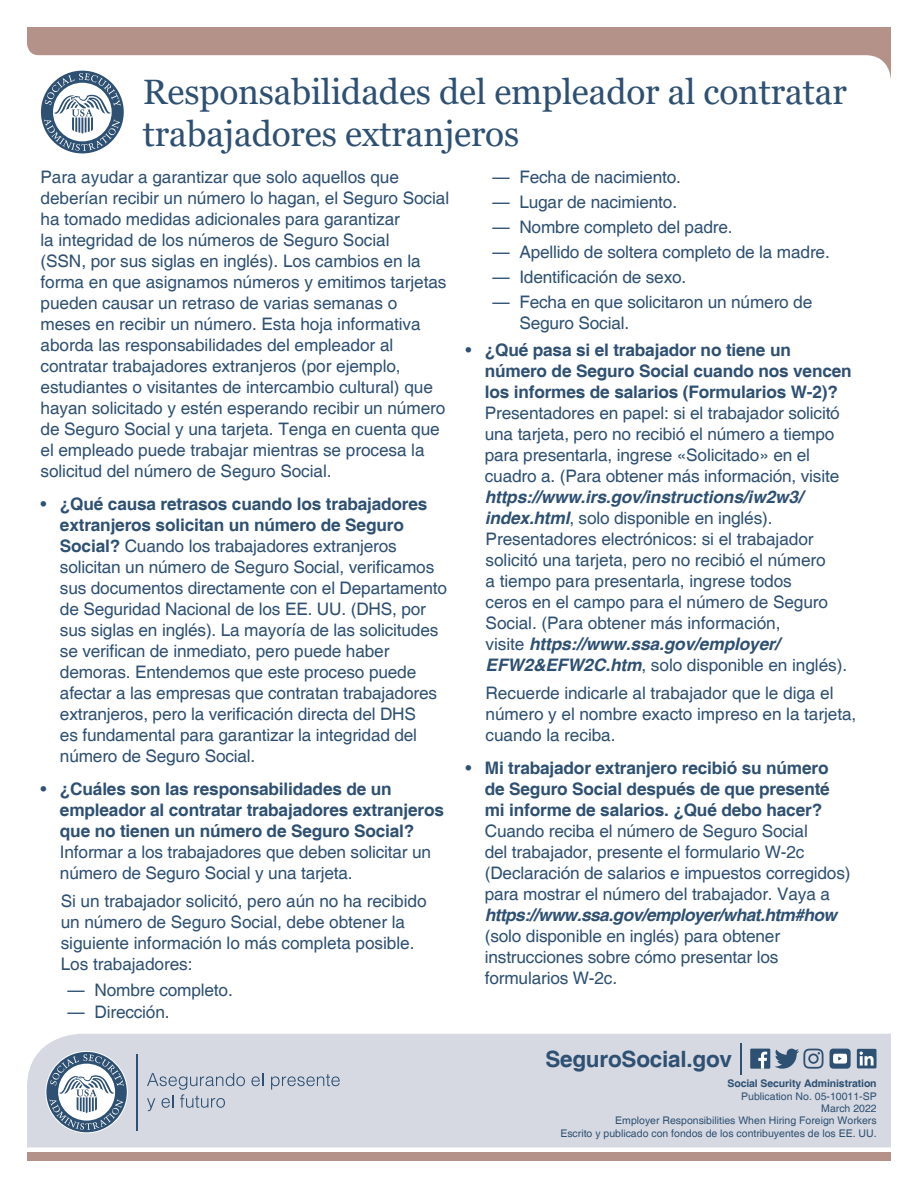
<style>
.page{position:relative;width:918px;height:1188px;background:#fff}
.page>*{position:absolute;margin:0;border:0;box-sizing:border-box;transform-origin:0 0}
.t1{font:35.25px/42px "Georgia";letter-spacing:-.005em;color:#2e5072}
.t2{font:700 22.5px "Helvetica";letter-spacing:-.01em;color:#2e5072}
.t3{font:17.25px/21px "Helvetica";letter-spacing:-.005em;color:#2e5072}
.t4{font:700 17.25px/21px "Helvetica";letter-spacing:-.01em;color:#2e5072}
.t5{font:10.5px/12.5px "Helvetica";color:#2e5072;text-align:right}
.s1{font-weight:700}
.s2{font-weight:400}
.s3{font-weight:700;font-style:italic}
</style>
<div class="page">
<div style="left:27px;top:1153px;width:864px;height:8px;background:#b49189"></div>
<div style="left:27px;top:1034px;width:864px;height:113px;background:#d6d9e2"></div>
<svg style="left:27px;top:27px;width:864px;height:52px;fill:#b49189"></svg>
<hr style="left:740px;top:1043px;width:2px;height:32px;background:#2e5072">
<div style="left:41px;top:71px;width:83px;height:82px;background:#2e5072;border-radius:50%"></div>
<svg style="left:44px;top:73px;width:77px;height:78px"></svg>
<div style="left:750px;top:1049px;width:20px;height:20px;background:#2e5072"></div>
<svg style="left:758px;top:1052px;width:9px;height:17px"></svg>
<svg style="left:775px;top:1049px;width:49px;height:20px"></svg>
<svg style="left:830px;top:1049px;width:21px;height:20px"></svg>
<svg style="left:857px;top:1049px;width:20px;height:19px"></svg>
<svg style="left:251px;top:1073px;width:12px;height:13px"></svg>
<svg style="left:271px;top:1074px;width:69px;height:16px"></svg>
<svg style="left:147px;top:1073px;width:98px;height:38px;background:#bec6d2"></svg>
<hr style="left:137px;top:1054px;width:1px;height:77px;background:#2e5072">
<svg style="left:46px;top:1052px;width:81px;height:80px"></svg>
<svg style="left:49px;top:1054px;width:75px;height:76px"></svg>
<h1 class="t1" style="left:143px;top:72px;width:705px">Responsabilidades del empleador al contratar trabajadores extranjeros</h1>
<p class="t3" style="left:40px;top:167px;width:410px">Para ayudar a garantizar que solo aquellos que deberían recibir un número lo hagan, el Seguro Social ha tomado medidas adicionales para garantizar<br>la integridad de los números de Seguro Social<br>(SSN, por sus siglas en inglés). Los cambios en la forma en que asignamos números y emitimos tarjetas pueden causar un retraso de varias semanas o meses en recibir un número. Esta hoja informativa aborda las responsabilidades del empleador al contratar trabajadores extranjeros (por ejemplo, estudiantes o visitantes de intercambio cultural) que hayan solicitado y estén esperando recibir un número de Seguro Social y una tarjeta. Tenga en cuenta que el empleado puede trabajar mientras se procesa la solicitud del número de Seguro Social.</p>
<p class="t3" style="left:60px;top:494px;width:389px;text-indent:-19px">• <span class="s1">¿Qué causa retrasos cuando los trabajadores extranjeros solicitan un número de Seguro Social?</span> Cuando los trabajadores extranjeros solicitan un número de Seguro Social, verificamos sus documentos directamente con el Departamento de Seguridad Nacional de los EE. UU. (DHS, por sus siglas en inglés). La mayoría de las solicitudes se verifican de inmediato, pero puede haber demoras. Entendemos que este proceso puede afectar a las empresas que contratan trabajadores extranjeros, pero la verificación directa del DHS<br>es fundamental para garantizar la integridad del número de Seguro Social.</p>
<p class="t4" style="left:60px;top:780px;width:386px;text-indent:-19px"><span class="s2">•</span> ¿Cuáles son las responsabilidades de un empleador al contratar trabajadores extranjeros que no tienen un número de Seguro Social?<br><span class="s2">Informar a los trabajadores que deben solicitar un número de Seguro Social y una tarjeta.</span></p>
<p class="t3" style="left:61px;top:891px;width:367px">Si un trabajador solicitó, pero aún no ha recibido un número de Seguro Social, debe obtener la siguiente información lo más completa posible.<br>Los trabajadores:</p>
<p class="t3" style="left:67px;top:981px;width:167px">— Nombre completo.</p>
<p class="t3" style="left:67px;top:1002px;width:104px">— Dirección.</p>
<p class="t3" style="left:492px;top:167px;width:190px">— Fecha de nacimiento.</p>
<p class="t3" style="left:492px;top:192px;width:186px">— Lugar de nacimiento.</p>
<p class="t3" style="left:492px;top:217px;width:242px">— Nombre completo del padre.</p>
<p class="t3" style="left:492px;top:242px;width:339px">— Apellido de soltera completo de la madre.</p>
<p class="t3" style="left:492px;top:267px;width:196px">— Identificación de sexo.</p>
<p class="t3" style="left:519px;top:292px;width:294px;text-indent:-27px">— Fecha en que solicitaron un número de<br>Seguro Social.</p>
<p class="t3" style="left:485px;top:340px;width:368px;text-indent:-19px">• <span class="s1">¿Qué pasa si el trabajador no tiene un número de Seguro Social cuando nos vencen los informes de salarios (Formularios W-2)?<br></span>Presentadores en papel: si el trabajador solicitó una tarjeta, pero no recibió el número a tiempo para presentarla, ingrese «Solicitado» en el cuadro a. (Para obtener más información, visite <span class="s3">https://www.irs.gov/instructions/iw2w3/ index.html</span>, solo disponible en inglés).</p>
<p class="t3" style="left:486px;top:529px;width:363px">Presentadores electrónicos: si el trabajador solicitó una tarjeta, pero no recibió el número<br>a tiempo para presentarla, ingrese todos<br>ceros en el campo para el número de Seguro Social. (Para obtener más información,<br>visite <span class="s3">https://www.ssa.gov/employer/ EFW2&amp;EFW2C.htm</span>, solo disponible en inglés).</p>
<p class="t3" style="left:486px;top:683px;width:372px">Recuerde indicarle al trabajador que le diga el número y el nombre exacto impreso en la tarjeta, cuando la reciba.</p>
<p class="t3" style="left:485px;top:758px;width:367px;text-indent:-19px">• <span class="s1">Mi trabajador extranjero recibió su número de Seguro Social después de que presenté mi informe de salarios. ¿Qué debo hacer?<br></span>Cuando reciba el número de Seguro Social<br>del trabajador, presente el formulario W-2c (Declaración de salarios e impuestos corregidos) para mostrar el número del trabajador. Vaya a <span class="s3">https://www.ssa.gov/employer/what.htm#how </span>(solo disponible en inglés) para obtener instrucciones sobre cómo presentar los formularios W-2c.</p>
<p class="t2" style="left:545px;top:1045px;width:188px">SeguroSocial.gov</p>
<p class="t5" style="left:560px;top:1078px;width:318px"><span class="s1">Social Security Administration<br></span>Publication No. 05-10011-SP<br>March 2022<br>Employer Responsibilities When Hiring Foreign Workers<br>Escrito y publicado con fondos de los contribuyentes de los EE. UU.</p>
</div>
